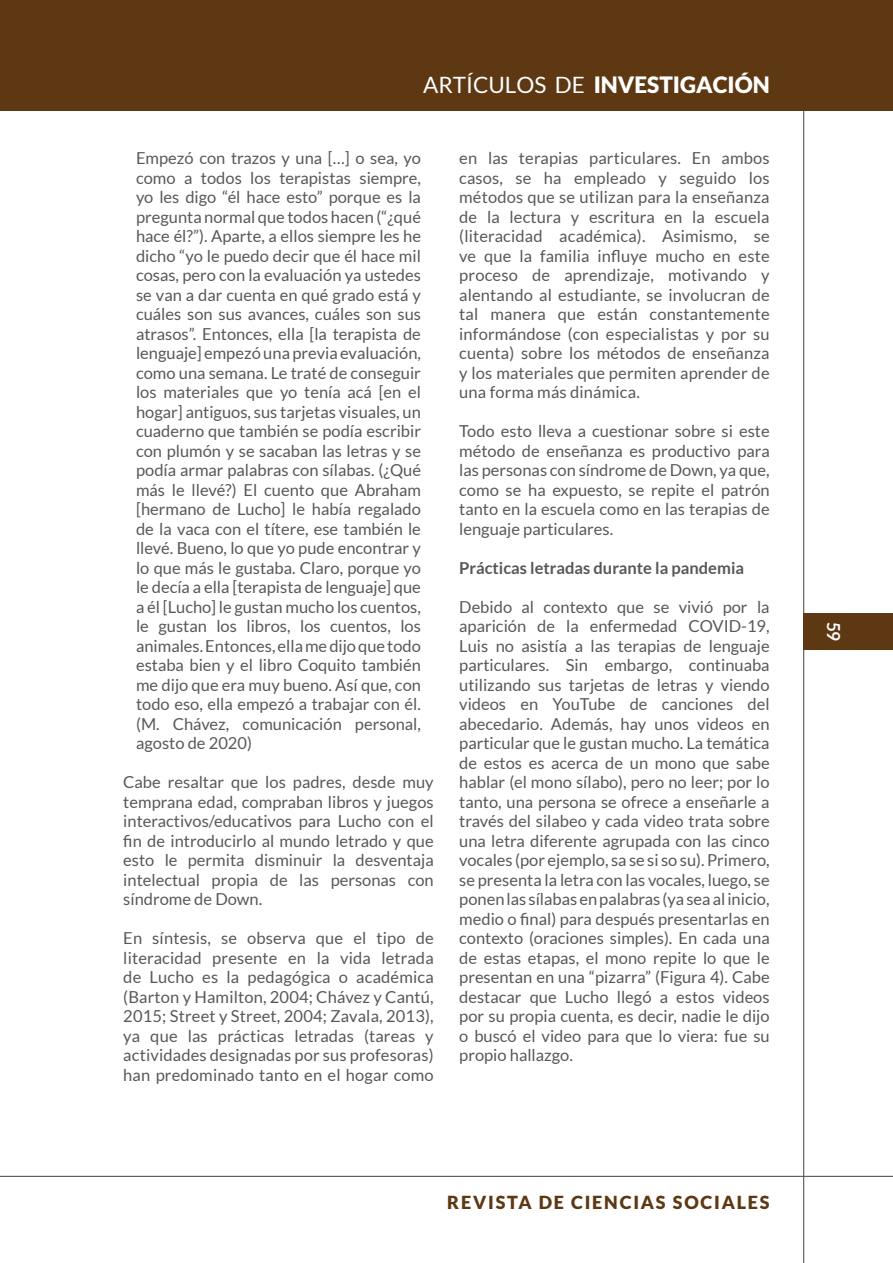
<style>
.page{position:relative;width:893px;height:1263px;background:#fff}
.page>*{position:absolute;margin:0;border:0;box-sizing:border-box;transform-origin:0 0}
.t1{font:900 22.5px "Lato";color:#fff}
.t2{font:900 18px "Lato";letter-spacing:.1em;color:#5e3812}
.t3{font:700 18px "Lato";color:#fff;scale:.95 1}
.t4{font:16.5px/19.5px "Lato";color:#57585a;text-align:justify}
.t5{font:700 16.5px "Lato";color:#57585a}
.s1{font-weight:400}
</style>
<div class="page">
<hr style="left:803px;top:104px;width:1px;height:1159px;background:#57585a">
<div style="left:804px;top:613px;width:89px;height:37px;background:#5e3812"></div>
<div style="left:0;top:0;width:893px;height:111px;background:#5e3812"></div>
<hr style="left:0;top:1176px;width:893px;height:1px;background:#57585a">
<h1 class="t1" style="left:423px;top:72px;width:348px"><span class="s1">ARTÍCULOS DE</span> INVESTIGACIÓN</h1>
<p class="t4" style="left:136px;top:148px;width:286px">Empezó con trazos y una […] o sea, yo como a todos los terapistas siempre, yo les digo “él hace esto” porque es la pregunta normal que todos hacen (“¿qué hace él?”). Aparte, a ellos siempre les he dicho “yo le puedo decir que él hace mil cosas, pero con la evaluación ya ustedes se van a dar cuenta en qué grado está y cuáles son sus avances, cuáles son sus atrasos”. Entonces, ella [la terapista de lenguaje] empezó una previa evaluación, como una semana. Le traté de conseguir los materiales que yo tenía acá [en el hogar] antiguos, sus tarjetas visuales, un cuaderno que también se podía escribir con plumón y se sacaban las letras y se podía armar palabras con sílabas. (¿Qué más le llevé?) El cuento que Abraham [hermano de Lucho] le había regalado de la vaca con el títere, ese también le llevé. Bueno, lo que yo pude encontrar y lo que más le gustaba. Claro, porque yo le decía a ella [terapista de lenguaje] que a él [Lucho] le gustan mucho los cuentos, le gustan los libros, los cuentos, los animales. Entonces, ella me dijo que todo estaba bien y el libro Coquito también me dijo que era muy bueno. Así que, con todo eso, ella empezó a trabajar con él. (M. Chávez, comunicación personal, agosto de 2020)</p>
<p class="t4" style="left:123px;top:772px;width:312px">Cabe resaltar que los padres, desde muy temprana edad, compraban libros y juegos interactivos/educativos para Lucho con el fin de introducirlo al mundo letrado y que esto le permita disminuir la desventaja intelectual propia de las personas con síndrome de Down.</p>
<p class="t4" style="left:123px;top:928px;width:312px">En síntesis, se observa que el tipo de literacidad presente en la vida letrada de Lucho es la pedagógica o académica (Barton y Hamilton, 2004; Chávez y Cantú, 2015; Street y Street, 2004; Zavala, 2013), ya que las prácticas letradas (tareas y actividades designadas por sus profesoras) han predominado tanto en el hogar como</p>
<p class="t4" style="left:459px;top:148px;width:312px">en las terapias particulares. En ambos casos, se ha empleado y seguido los métodos que se utilizan para la enseñanza de la lectura y escritura en la escuela (literacidad académica). Asimismo, se ve que la familia influye mucho en este proceso de aprendizaje, motivando y alentando al estudiante, se involucran de tal manera que están constantemente informándose (con especialistas y por su cuenta) sobre los métodos de enseñanza y los materiales que permiten aprender de una forma más dinámica.</p>
<p class="t4" style="left:459px;top:421px;width:312px">Todo esto lleva a cuestionar sobre si este método de enseñanza es productivo para las personas con síndrome de Down, ya que, como se ha expuesto, se repite el patrón tanto en la escuela como en las terapias de lenguaje particulares.</p>
<p class="t5" style="left:459px;top:558px;width:286px">Prácticas letradas durante la pandemia</p>
<p class="t4" style="left:459px;top:597px;width:312px">Debido al contexto que se vivió por la aparición de la enfermedad COVID-19, Luis no asistía a las terapias de lenguaje particulares. Sin embargo, continuaba utilizando sus tarjetas de letras y viendo videos en YouTube de canciones del abecedario. Además, hay unos videos en particular que le gustan mucho. La temática de estos es acerca de un mono que sabe hablar (el mono sílabo), pero no leer; por lo tanto, una persona se ofrece a enseñarle a través del silabeo y cada video trata sobre una letra diferente agrupada con las cinco vocales (por ejemplo, sa se si so su). Primero, se presenta la letra con las vocales, luego, se ponen las sílabas en palabras (ya sea al inicio, medio o final) para después presentarlas en contexto (oraciones simples). En cada una de estas etapas, el mono repite lo que le presentan en una “pizarra” (Figura 4). Cabe destacar que Lucho llegó a estos videos por su propia cuenta, es decir, nadie le dijo o buscó el video para que lo viera: fue su propio hallazgo.</p>
<p class="t2" style="left:447px;top:1191px;width:324px">REVISTA DE CIENCIAS SOCIALES</p>
<p class="t3" style="left:844px;top:621px;width:22px;rotate:90deg">59</p>
</div>
